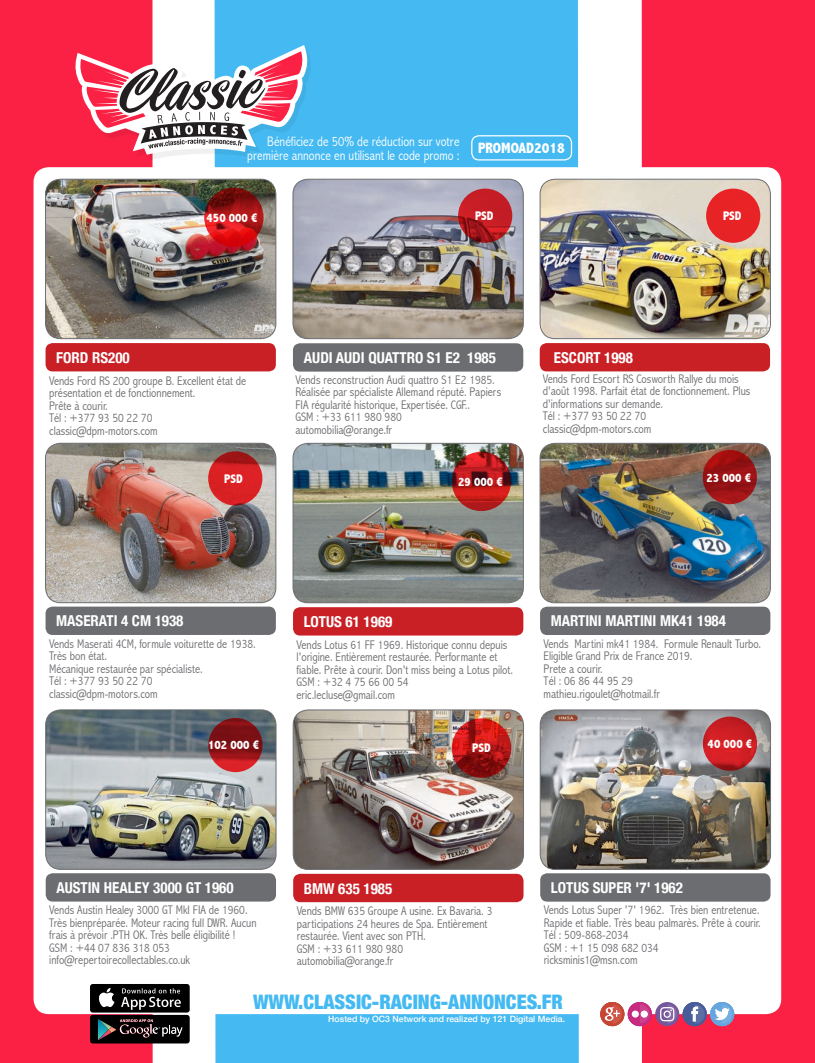
<style>
.page{position:relative;width:815px;height:1063px;background:#fa2145}
.page>*{position:absolute;margin:0;border:0;box-sizing:border-box;transform-origin:0 0}
.t1{font:900 condensed 20px "Helvetica Neue";color:#45baf2}
.Titre_Annonce{font:700 condensed 15px "Helvetica Neue";color:#fff}
.t2{font:800 condensed 15px "Abadi";color:#fff}
.t3{font:300 condensed 13.75px/13.8px "Abadi";color:#fff;text-align:right}
.Texte_Annonce{font:300 condensed 12.5px/12.5px "Abadi";color:#6c6d70}
.Prix{font:800 condensed 12.5px "Abadi";color:#fff}
.t4{font:500 8.75px "Helvetica Neue";color:#fff}
</style>
<div class="page">
<div style="left:152px;top:0;width:490px;height:1063px;background:#fff"></div>
<div style="left:215px;top:0;width:364px;height:1063px;background:#45baf2"></div>
<div style="left:34px;top:167px;width:747px;height:847px;background:#fff;border-radius:15px"></div>
<svg style="left:74px;top:45px;width:238px;height:115px"></svg>
<div style="left:600px;top:1002px;width:24px;height:24px;background:#c74533;border-radius:50%"></div>
<svg style="left:605px;top:1004px;width:17px;height:20px"></svg>
<div style="left:628px;top:1002px;width:24px;height:24px;background:#c72b80;border-radius:50%"></div>
<div style="left:632px;top:1011px;width:7px;height:7px;background:#fff;border-radius:50%"></div>
<svg style="left:640px;top:1004px;width:10px;height:19px"></svg>
<div style="left:641px;top:1011px;width:7px;height:7px;background:#fff;border-radius:50%"></div>
<div style="left:655px;top:1002px;width:24px;height:24px;background:#75579c;border-radius:50%"></div>
<svg style="left:660px;top:1004px;width:17px;height:20px"></svg>
<div style="left:683px;top:1002px;width:24px;height:24px;background:#475c99;border-radius:50%"></div>
<svg style="left:691px;top:1004px;width:14px;height:20px"></svg>
<div style="left:710px;top:1002px;width:24px;height:24px;background:#66a6de;border-radius:50%"></div>
<svg style="left:715px;top:1004px;width:17px;height:20px"></svg>
<div style="left:471px;top:135px;width:101px;height:26px;border:1px solid #fff;border-radius:7px"></div>
<div style="left:90px;top:984px;width:100px;height:29px;background:#000;border-radius:3px"></div>
<svg style="left:90px;top:988px;width:100px;height:55px"></svg>
<img style="left:540px;top:179px;width:230px;height:160px">
<div style="left:540px;top:179px;width:231px;height:160px;border:1px solid #6c6d70;border-radius:15px"></div>
<div style="left:540px;top:343px;width:230px;height:28px;background:#c92026;border-radius:7px"></div>
<div style="left:706px;top:189px;width:54px;height:54px;background:#e72326;border-radius:50%"></div>
<img style="left:293px;top:179px;width:230px;height:160px">
<div style="left:293px;top:179px;width:230px;height:160px;border:1px solid #6c6d70;border-radius:15px"></div>
<div style="left:293px;top:343px;width:230px;height:29px;background:#6c6d70;border-radius:7px"></div>
<svg style="left:458px;top:189px;width:54px;height:54px;background:#b91b22"></svg>
<img style="left:46px;top:443px;width:230px;height:160px">
<div style="left:45px;top:443px;width:231px;height:160px;border:1px solid #6c6d70;border-radius:15px"></div>
<div style="left:46px;top:607px;width:230px;height:28px;background:#6c6d70;border-radius:7px"></div>
<img style="left:46px;top:179px;width:230px;height:160px">
<div style="left:45px;top:179px;width:231px;height:160px;border:1px solid #6c6d70;border-radius:15px"></div>
<div style="left:46px;top:343px;width:230px;height:28px;background:#c92026;border-radius:7px"></div>
<svg style="left:204px;top:188px;width:60px;height:59px;background:#b01415"></svg>
<svg style="left:208px;top:451px;width:54px;height:55px;background:#ce2124"></svg>
<img style="left:540px;top:443px;width:230px;height:160px">
<div style="left:540px;top:443px;width:231px;height:160px;border:1px solid #6c6d70;border-radius:15px"></div>
<div style="left:540px;top:607px;width:230px;height:28px;background:#6c6d70;border-radius:7px"></div>
<svg style="left:703px;top:450px;width:54px;height:54px;background:#9a1214"></svg>
<img style="left:293px;top:443px;width:230px;height:160px">
<div style="left:293px;top:443px;width:231px;height:160px;border:1px solid #6c6d70;border-radius:15px"></div>
<div style="left:293px;top:607px;width:230px;height:29px;background:#c92026;border-radius:7px"></div>
<svg style="left:452px;top:452px;width:59px;height:59px;background:#af1a1b"></svg>
<img style="left:46px;top:710px;width:230px;height:159px">
<div style="left:46px;top:710px;width:230px;height:159px;border:1px solid #6c6d70;border-radius:15px"></div>
<div style="left:46px;top:873px;width:230px;height:29px;background:#6c6d70;border-radius:7px"></div>
<svg style="left:208px;top:718px;width:55px;height:54px;background:#92151a"></svg>
<img style="left:540px;top:710px;width:231px;height:159px">
<div style="left:540px;top:710px;width:231px;height:160px;border:1px solid #6c6d70;border-radius:15px"></div>
<div style="left:540px;top:873px;width:231px;height:29px;background:#6c6d70;border-radius:7px"></div>
<svg style="left:703px;top:717px;width:54px;height:54px;background:#c91e24"></svg>
<img style="left:293px;top:710px;width:231px;height:159px">
<div style="left:293px;top:710px;width:231px;height:160px;border:1px solid #6c6d70;border-radius:15px"></div>
<div style="left:293px;top:874px;width:231px;height:28px;background:#c92026;border-radius:7px"></div>
<svg style="left:452px;top:718px;width:59px;height:60px;background:#ae1514"></svg>
<p class="t3" style="left:247px;top:135px;width:214px">Bénéficiez de 50% de réduction sur votre première annonce en utilisant le code promo :</p>
<p class="t2" style="left:478px;top:139px;width:88px">PROMOAD2018</p>
<p class="Prix" style="left:207px;top:210px;width:53px">450 000 €</p>
<p class="Prix" style="left:475px;top:209px;width:20px">PSD</p>
<p class="Prix" style="left:723px;top:209px;width:20px">PSD</p>
<p class="Titre_Annonce" style="left:56px;top:345px;width:75px">FORD RS200</p>
<p class="Texte_Annonce" style="left:49px;top:374px;width:199px">Vends Ford RS 200 groupe B. Excellent état de présentation et de fonctionnement.</p>
<p class="Texte_Annonce" style="left:49px;top:399px;width:60px">Prête à courir.</p>
<p class="Texte_Annonce" style="left:49px;top:412px;width:105px">Tél : +377 93 50 22 70</p>
<p class="Texte_Annonce" style="left:49px;top:424px;width:110px">classic@dpm-motors.com</p>
<p class="Prix" style="left:224px;top:471px;width:20px">PSD</p>
<p class="Titre_Annonce" style="left:304px;top:345px;width:194px">AUDI AUDI QUATTRO S1 E2 1985</p>
<p class="Texte_Annonce" style="left:295px;top:373px;width:208px">Vends reconstruction Audi quattro S1 E2 1985.<br>Réalisée par spécialiste Allemand réputé. Papiers<br>FIA régularité historique, Expertisée. CGF..</p>
<p class="Texte_Annonce" style="left:295px;top:411px;width:108px">GSM : +33 611 980 980</p>
<p class="Texte_Annonce" style="left:295px;top:423px;width:98px">automobilia@orange.fr</p>
<p class="Prix" style="left:458px;top:474px;width:46px">29 000 €</p>
<p class="Titre_Annonce" style="left:554px;top:345px;width:81px">ESCORT 1998</p>
<p class="Texte_Annonce" style="left:543px;top:372px;width:209px">Vends Ford Escort RS Cosworth Rallye du mois d'août 1998. Parfait état de fonctionnement. Plus d'informations sur demande.</p>
<p class="Texte_Annonce" style="left:543px;top:410px;width:105px">Tél : +377 93 50 22 70</p>
<p class="Texte_Annonce" style="left:543px;top:422px;width:110px">classic@dpm-motors.com</p>
<p class="Prix" style="left:707px;top:471px;width:46px">23 000 €</p>
<p class="Titre_Annonce" style="left:56px;top:608px;width:129px">MASERATI 4 CM 1938</p>
<p class="Texte_Annonce" style="left:49px;top:637px;width:208px">Vends Maserati 4CM, formule voiturette de 1938.<br>Très bon état.</p>
<p class="Texte_Annonce" style="left:49px;top:662px;width:155px">Mécanique restaurée par spécialiste.</p>
<p class="Texte_Annonce" style="left:49px;top:675px;width:105px">Tél : +377 93 50 22 70</p>
<p class="Texte_Annonce" style="left:49px;top:687px;width:110px">classic@dpm-motors.com</p>
<p class="Prix" style="left:208px;top:738px;width:53px">102 000 €</p>
<p class="Titre_Annonce" style="left:304px;top:609px;width:90px">LOTUS 61 1969</p>
<p class="Texte_Annonce" style="left:297px;top:638px;width:218px">Vends Lotus 61 FF 1969. Historique connu depuis l'origine. Entièrement restaurée. Performante et fiable. Prête à courir. Don't miss being a Lotus pilot.</p>
<p class="Texte_Annonce" style="left:297px;top:676px;width:114px">GSM : +32 4 75 66 00 54</p>
<p class="Texte_Annonce" style="left:297px;top:688px;width:100px">eric.lecluse@gmail.com</p>
<p class="Prix" style="left:472px;top:741px;width:20px">PSD</p>
<p class="Titre_Annonce" style="left:551px;top:608px;width:177px">MARTINI MARTINI MK41 1984</p>
<p class="Texte_Annonce" style="left:544px;top:637px;width:219px">Vends Martini mk41 1984. Formule Renault Turbo.<br>Eligible Grand Prix de France 2019.</p>
<p class="Texte_Annonce" style="left:544px;top:662px;width:61px">Prete a courir.</p>
<p class="Texte_Annonce" style="left:544px;top:675px;width:91px">Tél : 06 86 44 95 29</p>
<p class="Texte_Annonce" style="left:544px;top:687px;width:118px">mathieu.rigoulet@hotmail.fr</p>
<p class="Prix" style="left:708px;top:737px;width:46px">40 000 €</p>
<p class="Titre_Annonce" style="left:56px;top:875px;width:179px">AUSTIN HEALEY 3000 GT 1960</p>
<p class="Texte_Annonce" style="left:49px;top:904px;width:209px">Vends Austin Healey 3000 GT MkI FIA de 1960.<br>Très bienpréparée. Moteur racing full DWR. Aucun frais à prévoir .PTH OK. Très belle éligibilité !</p>
<p class="Texte_Annonce" style="left:49px;top:941px;width:122px">GSM : +44 07 836 318 053</p>
<p class="Texte_Annonce" style="left:49px;top:954px;width:142px">info@repertoirecollectables.co.uk</p>
<p class="Titre_Annonce" style="left:304px;top:876px;width:90px">BMW 635 1985</p>
<p class="Texte_Annonce" style="left:297px;top:905px;width:197px">Vends BMW 635 Groupe A usine. Ex Bavaria. 3 participations 24 heures de Spa. Entièrement restaurée. Vient avec son PTH.</p>
<p class="Texte_Annonce" style="left:297px;top:942px;width:108px">GSM : +33 611 980 980</p>
<p class="Texte_Annonce" style="left:297px;top:955px;width:98px">automobilia@orange.fr</p>
<p class="Titre_Annonce" style="left:551px;top:875px;width:134px">LOTUS SUPER '7' 1962</p>
<p class="Texte_Annonce" style="left:544px;top:904px;width:218px">Vends Lotus Super '7' 1962. Très bien entretenue.<br>Rapide et fiable. Très beau palmarès. Prête à courir.</p>
<p class="Texte_Annonce" style="left:544px;top:929px;width:86px">Tél : 509-868-2034</p>
<p class="Texte_Annonce" style="left:544px;top:941px;width:116px">GSM : +1 15 098 682 034</p>
<p class="Texte_Annonce" style="left:544px;top:954px;width:95px">ricksminis1@msn.com</p>
<h1 class="t1" style="left:253px;top:985px;width:311px">WWW.CLASSIC-RACING-ANNONCES.FR</h1>
<p class="t4" style="left:328px;top:1012px;width:238px">Hosted by OC3 Network and realized by 121 Digital Media.</p>
</div>
